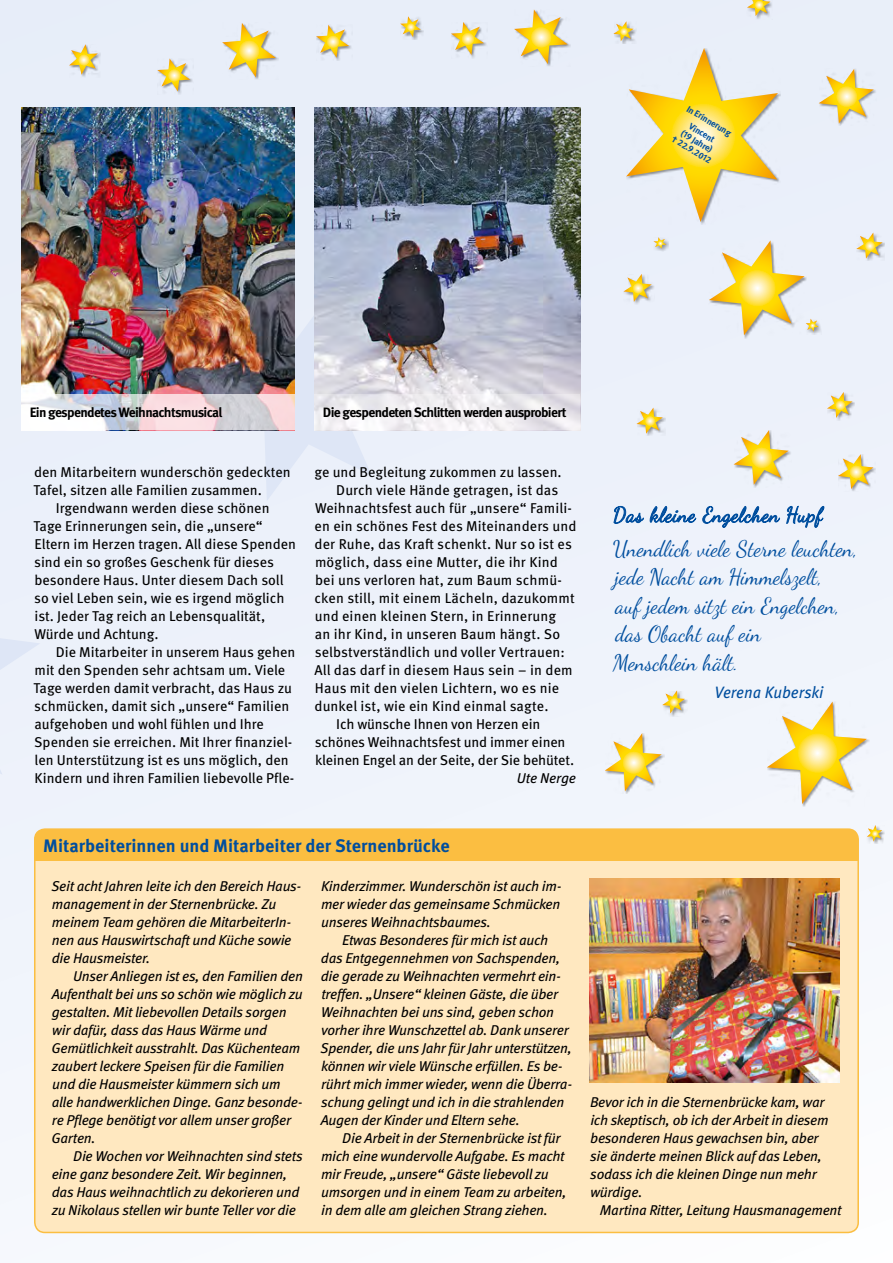
<style>
.page{position:relative;width:893px;height:1263px;background:#edf1fa}
.page>*{position:absolute;margin:0;border:0;box-sizing:border-box;transform-origin:0 0}
.t1{font:22.5px/28.5px "Dancing Script OT";color:#004e9e;scale:.94 1}
.t2{font:700 18px "Meta OT";color:#004e9e}
.t3{font:italic 16.5px "Meta OT";letter-spacing:-.005em;color:#004e9e;scale:.94 1}
.t4{font:italic 14.25px/18px "Meta OT";letter-spacing:-.02em;color:#000}
.t5{font:14.25px/18px "Meta OT";color:#000}
.t6{font:700 13.5px "Meta OT";letter-spacing:-.05em;color:#000}
.t7{font:700 9px/14px "Meta OT";color:#004e9e;text-align:center}
</style>
<div class="page">
<svg style="left:0;top:638px;width:39px;height:136px"></svg>
<svg style="left:194px;top:316px;width:207px;height:184px"></svg>
<div style="left:867px;top:825px;width:18px;height:19px;background:#000;opacity:.4"></div>
<svg style="left:867px;top:825px;width:15px;height:17px"></svg>
<div style="left:819px;top:69px;width:58px;height:57px;background:#e9eff9"></div>
<svg style="left:819px;top:69px;width:55px;height:55px"></svg>
<div style="left:827px;top:392px;width:28px;height:29px;background:#000;opacity:.4"></div>
<svg style="left:827px;top:392px;width:26px;height:26px"></svg>
<div style="left:662px;top:691px;width:25px;height:25px;background:#000;opacity:.4"></div>
<svg style="left:662px;top:690px;width:23px;height:23px"></svg>
<div style="left:838px;top:454px;width:38px;height:38px;background:#000;opacity:.4"></div>
<svg style="left:838px;top:454px;width:35px;height:35px"></svg>
<div style="left:734px;top:430px;width:57px;height:57px;background:#000;opacity:.4"></div>
<svg style="left:733px;top:430px;width:56px;height:55px"></svg>
<div style="left:605px;top:734px;width:59px;height:60px;background:#f1f5fc"></div>
<svg style="left:605px;top:733px;width:57px;height:58px"></svg>
<div style="left:767px;top:701px;width:103px;height:105px;background:#f3f6fc"></div>
<svg style="left:767px;top:701px;width:100px;height:103px"></svg>
<div style="left:514px;top:9px;width:57px;height:58px;background:#000;opacity:.4"></div>
<svg style="left:514px;top:9px;width:54px;height:55px"></svg>
<div style="left:222px;top:23px;width:57px;height:57px;background:#e8eef9"></div>
<svg style="left:222px;top:23px;width:54px;height:55px"></svg>
<div style="left:400px;top:16px;width:24px;height:24px;background:#000;opacity:.4"></div>
<svg style="left:400px;top:16px;width:21px;height:21px"></svg>
<div style="left:451px;top:22px;width:36px;height:36px;background:#000;opacity:.4"></div>
<svg style="left:451px;top:22px;width:33px;height:33px"></svg>
<div style="left:157px;top:59px;width:36px;height:36px;background:#000;opacity:.4"></div>
<svg style="left:157px;top:58px;width:33px;height:33px"></svg>
<div style="left:747px;top:0;width:26px;height:19px;background:#000;opacity:.4"></div>
<svg style="left:747px;top:0;width:23px;height:16px"></svg>
<div style="left:614px;top:21px;width:22px;height:23px;background:#000;opacity:.4"></div>
<svg style="left:613px;top:21px;width:21px;height:20px"></svg>
<div style="left:857px;top:232px;width:28px;height:29px;background:#000;opacity:.4"></div>
<svg style="left:856px;top:232px;width:27px;height:27px"></svg>
<div style="left:637px;top:407px;width:28px;height:29px;background:#000;opacity:.4"></div>
<svg style="left:636px;top:408px;width:27px;height:26px"></svg>
<div style="left:806px;top:319px;width:16px;height:15px;background:#000;opacity:.4"></div>
<svg style="left:709px;top:240px;width:110px;height:95px"></svg>
<div style="left:623px;top:274px;width:32px;height:31px;background:#000;opacity:.4"></div>
<svg style="left:623px;top:274px;width:29px;height:28px"></svg>
<div style="left:654px;top:237px;width:15px;height:15px;background:#000;opacity:.4"></div>
<svg style="left:653px;top:237px;width:13px;height:12px"></svg>
<svg style="left:614px;top:506px;width:210px;height:22px"></svg>
<svg style="left:626px;top:48px;width:152px;height:174px"></svg>
<div style="left:316px;top:25px;width:36px;height:36px;background:#000;opacity:.4"></div>
<svg style="left:316px;top:25px;width:33px;height:33px"></svg>
<div style="left:69px;top:44px;width:31px;height:33px;background:#000;opacity:.4"></div>
<svg style="left:69px;top:44px;width:29px;height:31px"></svg>
<div style="left:35px;top:829px;width:823px;height:403px;background:#ffe8c0;border-radius:10px"></div>
<div style="left:35px;top:829px;width:823px;height:32px;background:#fbbe41"></div>
<div style="left:34px;top:828px;width:825px;height:405px;border:2px solid #fbbe41;border-radius:10px"></div>
<img style="left:590px;top:878px;width:250px;height:204px">
<img style="left:314px;top:107px;width:266px;height:287px">
<img style="left:21px;top:107px;width:274px;height:287px">
<svg style="left:21px;top:394px;width:274px;height:36px;background:#e6dde2"></svg>
<svg style="left:314px;top:394px;width:266px;height:36px;fill:#efedf0"></svg>
<p class="t7" style="left:691px;top:102px;width:52px;rotate:31deg">In Erinnerung<br>Vincent</p>
<p class="t7" style="left:680px;top:126px;width:46px;line-height:9.8px;rotate:31deg">(19 Jahre)<br>† 22.9.2012</p>
<p class="t6" style="left:30px;top:404px;width:194px">Ein gespendetes Weihnachtsmusical</p>
<p class="t6" style="left:323px;top:404px;width:245px">Die gespendeten Schlitten werden ausprobiert</p>
<p class="t5" style="left:34px;top:463px;width:259px">den Mitarbeitern wunderschön gedeckten<br>Tafel, sitzen alle Familien zusammen.</p>
<p class="t5" style="left:34px;top:499px;width:264px;text-indent:22px">Irgendwann werden diese schönen Tage Erinnerungen sein, die „unsere“ Eltern im Herzen tragen. All diese Spenden sind ein so großes Geschenk für dieses besondere Haus. Unter diesem Dach soll so viel Leben sein, wie es irgend möglich ist. Jeder Tag reich an Lebensqualität, Würde und Achtung.</p>
<p class="t5" style="left:34px;top:643px;width:263px;text-indent:22px">Die Mitarbeiter in unserem Haus gehen mit den Spenden sehr achtsam um. Viele Tage werden damit verbracht, das Haus zu schmücken, damit sich „unsere“ Familien aufgehoben und wohl fühlen und Ihre Spenden sie erreichen. Mit Ihrer finanziel&shy;len Unterstützung ist es uns möglich, den Kindern und ihren Familien liebevolle Pfle-</p>
<p class="t5" style="left:315px;top:463px;width:249px">ge und Begleitung zukommen zu lassen.</p>
<p class="t5" style="left:336px;top:481px;width:223px">Durch viele Hände getragen, ist das</p>
<p class="t5" style="left:315px;top:499px;width:259px">Weihnachtsfest auch für „unsere“ Famili-</p>
<p class="t5" style="left:315px;top:517px;width:263px">en ein schönes Fest des Miteinanders und</p>
<p class="t5" style="left:315px;top:535px;width:259px">der Ruhe, das Kraft schenkt. Nur so ist es</p>
<p class="t5" style="left:315px;top:553px;width:244px">möglich, dass eine Mutter, die ihr Kind</p>
<p class="t5" style="left:315px;top:571px;width:248px">bei uns verloren hat, zum Baum schmü-</p>
<p class="t5" style="left:315px;top:589px;width:262px">cken still, mit einem Lächeln, dazukommt</p>
<p class="t5" style="left:315px;top:607px;width:243px">und einen kleinen Stern, in Erinnerung</p>
<p class="t5" style="left:315px;top:625px;width:247px">an ihr Kind, in unseren Baum hängt. So</p>
<p class="t5" style="left:315px;top:643px;width:252px">selbstverständlich und voller Vertrauen:</p>
<p class="t5" style="left:314px;top:661px;width:260px">All das darf in diesem Haus sein – in dem</p>
<p class="t5" style="left:315px;top:679px;width:246px">Haus mit den vielen Lichtern, wo es nie</p>
<p class="t5" style="left:315px;top:697px;width:236px">dunkel ist, wie ein Kind einmal sagte.</p>
<p class="t5" style="left:336px;top:715px;width:206px">Ich wünsche Ihnen von Herzen ein</p>
<p class="t5" style="left:315px;top:733px;width:252px">schönes Weihnachtsfest und immer einen</p>
<p class="t5" style="left:315px;top:751px;width:261px">kleinen Engel an der Seite, der Sie behütet.</p>
<p class="t4" style="left:517px;top:769px;width:61px">Ute Nerge</p>
<h1 class="t1" style="left:613px;top:534px;width:261px">Unendlich viele Sterne leuchten, jede Nacht am Himmelszelt,<br>auf jedem sitzt ein Engelchen, das Obacht auf ein<br>Menschlein hält.</h1>
<p class="t3" style="left:714px;top:682px;width:117px">Verena Kuberski</p>
<p class="t2" style="left:43px;top:834px;width:408px">Mitarbeiterinnen und Mitarbeiter der Sternenbrücke</p>
<p class="t4" style="left:51px;top:877px;width:252px">Seit acht Jahren leite ich den Bereich Haus&shy;management in der Sternenbrücke. Zu meinem Team gehören die MitarbeiterIn&shy;nen aus Hauswirtschaft und Küche sowie die Hausmeister.</p>
<p class="t4" style="left:52px;top:967px;width:253px;text-indent:22px">Unser Anliegen ist es, den Familien den Aufenthalt bei uns so schön wie möglich zu gestalten. Mit liebevollen Details sorgen wir dafür, dass das Haus Wärme und Gemütlichkeit ausstrahlt. Das Küchenteam zaubert leckere Speisen für die Familien und die Hausmeister kümmern sich um alle handwerklichen Dinge. Ganz besonde&shy;re Pflege benötigt vor allem unser großer Garten.</p>
<p class="t4" style="left:52px;top:1147px;width:253px;text-indent:21px">Die Wochen vor Weihnachten sind stets eine ganz besondere Zeit. Wir beginnen, das Haus weihnachtlich zu dekorieren und zu Nikolaus stellen wir bunte Teller vor die</p>
<p class="t4" style="left:321px;top:877px;width:242px;text-align:justify">Kinderzimmer. Wunderschön ist auch im&shy;mer wieder das gemeinsame Schmücken unseres Weihnachtsbaumes.</p>
<p class="t4" style="left:321px;top:931px;width:253px;text-indent:22px">Etwas Besonderes für mich ist auch das Entgegennehmen von Sachspenden, die gerade zu Weihnachten vermehrt ein&shy;treffen. „Unsere“ kleinen Gäste, die über Weihnachten bei uns sind, geben schon vorher ihre Wunschzettel ab. Dank unserer Spender, die uns Jahr für Jahr unterstützen, können wir viele Wünsche erfüllen. Es be&shy;rührt mich immer wieder, wenn die Überra&shy;schung gelingt und ich in die strahlenden Augen der Kinder und Eltern sehe.</p>
<p class="t4" style="left:321px;top:1129px;width:247px;text-indent:21px">Die Arbeit in der Sternenbrücke ist für mich eine wundervolle Aufgabe. Es macht mir Freude, „unsere“ Gäste liebevoll zu umsorgen und in einem Team zu arbeiten, in dem alle am gleichen Strang ziehen.</p>
<p class="t4" style="left:590px;top:1093px;width:240px">Bevor ich in die Sternenbrücke kam, war ich skeptisch, ob ich der Arbeit in diesem besonderen Haus gewachsen bin, aber sie änderte meinen Blick auf das Leben, sodass ich die kleinen Dinge nun mehr würdige.</p>
<p class="t4" style="left:600px;top:1201px;width:243px">Martina Ritter, Leitung Hausmanagement</p>
</div>
